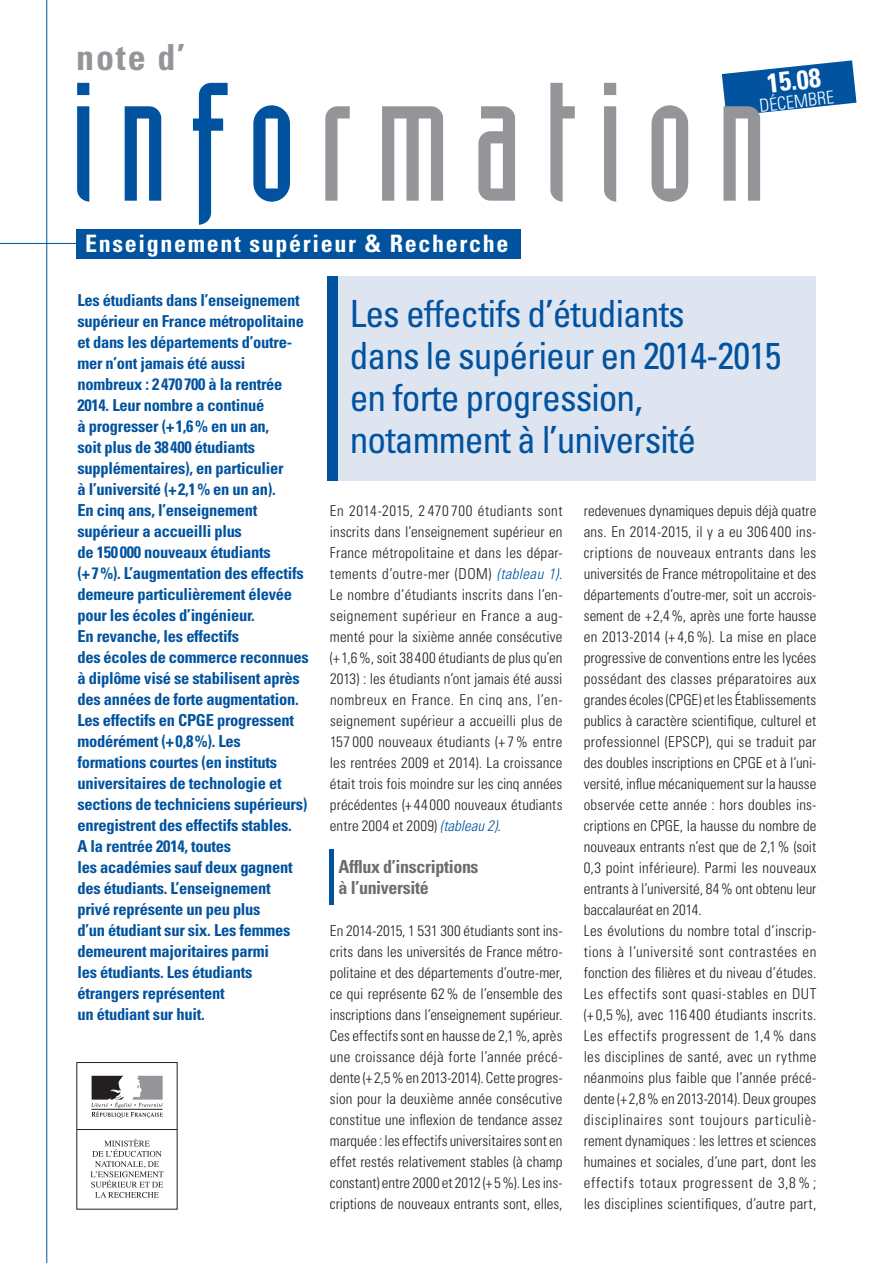
<style>
.page{position:relative;width:893px;height:1263px;background:#fff}
.page>*{position:absolute;margin:0;border:0;box-sizing:border-box;transform-origin:0 0}
.t1{font:165px "Industria Solid";letter-spacing:.14em;color:#939598}
.t2{font:condensed 37.5px/42px "Univers";letter-spacing:-.025em;color:#0153a0}
.t3{font:700 condensed 36px "Univers";color:#939598}
.t4{font:700 condensed 27px "Univers";color:#fff}
.t5{font:700 condensed 24px "Univers";letter-spacing:.07em;color:#fff}
.t6{font:700 condensed 18px/21px "Univers LT Std";letter-spacing:-.02em;color:#6c6d70}
.t7{font:300 condensed 18px "Univers";color:#fff}
.t8{font:700 condensed 16.5px/21px "Univers LT Std";letter-spacing:-.015em;color:#0153a0}
.t9{font:300 condensed 15px/21px "Univers LT Std";letter-spacing:.005em;color:#231f20;text-align:justify}
.s1{color:#0153a0}
.s2{font-family:"Univers";font-style:italic;color:#0153a0}
</style>
<div class="page">
<hr style="left:330px;top:849px;width:4px;height:56px;background:#0153a0">
<svg style="left:722px;top:60px;width:134px;height:56px"></svg>
<hr style="left:46px;top:0;width:1px;height:1263px;background:#0153a0">
<hr style="left:0;top:243px;width:489px;height:1px;background:#0153a0">
<div style="left:76px;top:230px;width:445px;height:29px;background:#0153a0"></div>
<div style="left:332px;top:276px;width:484px;height:204px;background:#dfe4f1"></div>
<div style="left:327px;top:276px;width:10px;height:204px;background:#0153a0"></div>
<hr style="left:77px;top:1129px;width:100px;height:1px;background:#231f20">
<svg style="left:91px;top:1076px;width:72px;height:42px"></svg>
<svg style="left:90px;top:1139px;width:74px;height:59px"></svg>
<h3 class="t3" style="left:76px;top:35px;width:110px">note d’</h3>
<h3 class="t4" style="left:765px;top:67px;width:55px;rotate:-6deg">15.08</h3>
<p class="t7" style="left:758px;top:95px;width:76px;rotate:-6deg">DÉCEMBRE</p>
<h1 class="t1" style="left:71px;top:52px;width:697px"><span class="s1">info</span>rmation</h1>
<h3 class="t5" style="left:85px;top:229px;width:425px">Enseignement supérieur &amp; Recherche</h3>
<p class="t8" style="left:77px;top:290px;width:233px">Les étudiants dans l’enseignement supérieur en France métropolitaine et dans les départements d’outre&shy;mer n’ont jamais été aussi nombreux : 2470700 à la rentrée<br>2014. Leur nombre a continué<br>à progresser (+1,6% en un an,<br>soit plus de 38400 étudiants supplémentaires), en particulier<br>à l’université (+2,1% en un an).<br>En cinq ans, l’enseignement supérieur a accueilli plus<br>de 150000 nouveaux étudiants (+7%). L’augmentation des effectifs demeure particulièrement élevée pour les écoles d’ingénieur.<br>En revanche, les effectifs<br>des écoles de commerce reconnues à diplôme visé se stabilisent après des années de forte augmentation.<br>Les effectifs en CPGE progressent modérément (+0,8%). Les formations courtes (en instituts universitaires de technologie et sections de techniciens supérieurs) enregistrent des effectifs stables.<br>A la rentrée 2014, toutes<br>les académies sauf deux gagnent des étudiants. L’enseignement<br>privé représente un peu plus<br>d’un étudiant sur six. Les femmes demeurent majoritaires parmi<br>les étudiants. Les étudiants étrangers représentent<br>un étudiant sur huit.</p>
<h2 class="t2" style="left:350px;top:293px;width:433px">Les effectifs d’étudiants<br>dans le supérieur en 2014-2015 en forte progression, notamment à l’université</h2>
<p class="t9" style="left:330px;top:500px;width:234px">En 2014-2015, 2 470 700 étudiants sont inscrits dans l’enseignement supérieur en France métropolitaine et dans les dépar&shy;tements d’outre-mer (DOM) <span class="s2">(tableau 1)</span>.<br>Le nombre d’étudiants inscrits dans l’en&shy;seignement supérieur en France a aug&shy;menté pour la sixième année consécutive (+ 1,6%, soit 38 400 étudiants de plus qu’en 2013) : les étudiants n’ont jamais été aussi nombreux en France. En cinq ans, l’en&shy;seignement supérieur a accueilli plus de 157 000 nouveaux étudiants (+ 7% entre les rentrées 2009 et 2014). La croissance était trois fois moindre sur les cinq années précédentes (+ 44 000 nouveaux étudiants entre 2004 et 2009) <span class="s2">(tableau 2)</span>.</p>
<p class="t6" style="left:338px;top:856px;width:142px">Afflux d’inscriptions à l’université</p>
<p class="t9" style="left:330px;top:920px;width:234px">En 2014-2015, 1 531 300 étudiants sont ins&shy;crits dans les universités de France métro&shy;politaine et des départements d’outre-mer, ce qui représente 62% de l’ensemble des inscriptions dans l’enseignement supérieur.<br>Ces effectifs sont en hausse de 2,1%, après une croissance déjà forte l’année précé&shy;dente (+2,5% en 2013-2014). Cette progres&shy;sion pour la deuxième année consécutive constitue une inflexion de tendance assez marquée : les effectifs universitaires sont en effet restés relativement stables (à champ constant) entre 2000 et 2012 (+5%). Les ins&shy;criptions de nouveaux entrants sont, elles,</p>
<p class="t9" style="left:584px;top:500px;width:234px;text-align:left">redevenues dynamiques depuis déjà quatre ans. En 2014-2015, il y a eu 306 400 ins&shy;criptions de nouveaux entrants dans les universités de France métropolitaine et des départements d’outre-mer, soit un accrois&shy;sement de +2,4%, après une forte hausse en 2013-2014 (+ 4,6%). La mise en place progressive de conventions entre les lycées possédant des classes préparatoires aux grandes écoles (CPGE) et les Établissements publics à caractère scientifique, culturel et professionnel (EPSCP), qui se traduit par des doubles inscriptions en CPGE et à l’uni&shy;versité, influe mécaniquement sur la hausse observée cette année : hors doubles ins&shy;criptions en CPGE, la hausse du nombre de nouveaux entrants n’est que de 2,1% (soit 0,3 point inférieure). Parmi les nouveaux entrants à l’université, 84% ont obtenu leur baccalauréat en 2014.<br>Les évolutions du nombre total d’inscrip&shy;tions à l’université sont contrastées en fonction des filières et du niveau d’études.<br>Les effectifs sont quasi-stables en DUT (+ 0,5%), avec 116 400 étudiants inscrits.<br>Les effectifs progressent de 1,4 % dans les disciplines de santé, avec un rythme néanmoins plus faible que l’année précé&shy;dente (+ 2,8% en 2013-2014). Deux groupes disciplinaires sont toujours particuliè&shy;rement dynamiques : les lettres et sciences humaines et sociales, d’une part, dont les effectifs totaux progressent de 3,8 % ; les disciplines scientifiques, d’autre part,</p>
</div>
